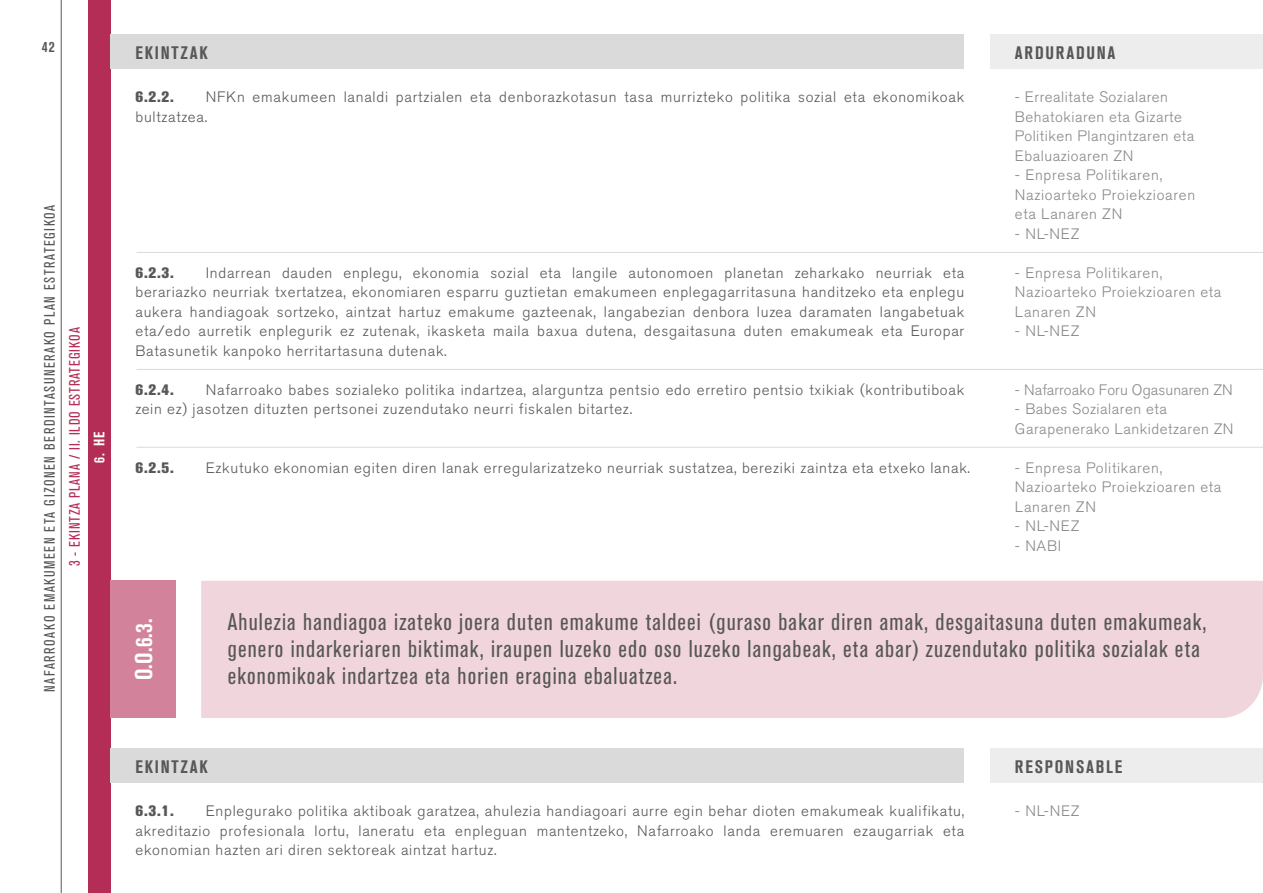
<style>
.page{position:relative;width:1263px;height:893px;background:#fff}
.page>*{position:absolute;margin:0;border:0;box-sizing:border-box;transform-origin:0 0}
.t1{font:condensed 24px/27px "Akzidenz Grotesk BQ";letter-spacing:.05em;color:#585756}
.t2{font:700 condensed 24px "Akzidenz Grotesk BQ";color:#fff}
.t3{font:700 condensed 18px "Akzidenz Grotesk BQ";letter-spacing:.1em;color:#585756}
.t4{font:300 15px/19.5px "Akzidenz Grotesk BQ";letter-spacing:.05em;color:#585756}
.t5{font:300 15px/19.5px "Akzidenz Grotesk BQ";letter-spacing:.045em;color:#878787}
.t6{font:condensed 15px "Akzidenz Grotesk BQ";letter-spacing:.1em;color:#585756}
.t7{font:condensed 15px "Akzidenz Grotesk BQ";letter-spacing:.06em;color:#b42d56}
.t8{font:800 15px "Akzidenz Grotesk BQ";color:#585756}
.t9{font:300 15px "Akzidenz Grotesk BQ";letter-spacing:.005em;color:#878787}
.t10{font:700 condensed 15px "Akzidenz Grotesk BQ";color:#fff}
.t11{font:700 condensed 15px "Akzidenz Grotesk BQ";color:#585756}
</style>
<div class="page">
<div style="left:88px;top:0;width:23px;height:893px;background:#b42d56"></div>
<div style="left:111px;top:34px;width:853px;height:34px;background:#dadada"></div>
<div style="left:990px;top:34px;width:273px;height:34px;background:#ededed"></div>
<div style="left:111px;top:748px;width:853px;height:34px;background:#dadada"></div>
<div style="left:990px;top:748px;width:273px;height:34px;background:#ededed"></div>
<div style="left:111px;top:581px;width:65px;height:137px;background:#d2829a"></div>
<div style="left:201px;top:581px;width:1062px;height:137px;background:#f0d5dd"></div>
<hr style="left:136px;top:252px;width:1127px;height:1px;background:#dadada">
<hr style="left:136px;top:369px;width:1127px;height:1px;background:#dadada">
<hr style="left:136px;top:447px;width:1127px;height:1px;background:#dadada">
<hr style="left:61px;top:0;width:1px;height:893px;background:#585756">
<p class="t11" style="left:42px;top:38px;width:14px">42</p>
<p class="t6" style="left:41px;top:692px;width:489px;rotate:-90deg">NAFARROAKO EMAKUMEEN ETA GIZONEN BERDINTASUNERAKO PLAN ESTRATEGIKOA</p>
<p class="t7" style="left:66px;top:566px;width:240px;rotate:-90deg">3 - EKINTZA PLANA / II. ILDO ESTRATEGIKOA</p>
<p class="t10" style="left:91px;top:463px;width:33px;rotate:-90deg">6. HE</p>
<p class="t3" style="left:135px;top:42px;width:74px">EKINTZAK</p>
<p class="t3" style="left:1015px;top:42px;width:102px">ARDURADUNA</p>
<p class="t8" style="left:135px;top:88px;width:40px">6.2.2.</p>
<p class="t5" style="left:1015px;top:88px;width:181px">- Errealitate Sozialaren<br>Behatokiaren eta Gizarte<br>Politiken Plangintzaren eta<br>Ebaluazioaren ZN</p>
<p class="t5" style="left:1015px;top:166px;width:182px">- Enpresa Politikaren,<br>Nazioarteko Proiekzioaren eta Lanaren ZN</p>
<p class="t5" style="left:1015px;top:224px;width:66px">- NL-NEZ</p>
<p class="t5" style="left:1015px;top:263px;width:208px">- Enpresa Politikaren,<br>Nazioarteko Proiekzioaren eta<br>Lanaren ZN</p>
<p class="t5" style="left:1015px;top:322px;width:66px">- NL-NEZ</p>
<p class="t4" style="left:135px;top:88px;width:830px;text-indent:70px">NFKn emakumeen lanaldi partzialen eta denborazkotasun tasa murrizteko politika sozial eta ekonomikoak bultzatzea.</p>
<p class="t8" style="left:135px;top:264px;width:40px">6.2.3.</p>
<p class="t4" style="left:135px;top:263px;width:830px;text-align:justify;text-indent:70px">Indarrean dauden enplegu, ekonomia sozial eta langile autonomoen planetan zeharkako neurriak eta berariazko neurriak txertatzea, ekonomiaren esparru guztietan emakumeen enplegagarritasuna handitzeko eta enplegu aukera handiagoak sortzeko, aintzat hartuz emakume gazteenak, langabezian denbora luzea daramaten langabetuak eta/edo aurretik enplegurik ez zutenak, ikasketa maila baxua dutena, desgaitasuna duten emakumeak eta Europar Batasunetik kanpoko herritartasuna dutenak.</p>
<p class="t8" style="left:135px;top:381px;width:40px">6.2.4.</p>
<p class="t4" style="left:135px;top:380px;width:830px;text-indent:70px">Nafarroako babes sozialeko politika indartzea, alarguntza pentsio edo erretiro pentsio txikiak (kontributiboak zein ez) jasotzen dituzten pertsonei zuzendutako neurri fiskalen bitartez.</p>
<p class="t9" style="left:1015px;top:381px;width:219px">- Nafarroako Foru Ogasunaren ZN</p>
<p class="t5" style="left:1015px;top:400px;width:220px">- Babes Sozialaren eta<br>Garapenerako Lankidetzaren ZN</p>
<p class="t5" style="left:1015px;top:458px;width:208px">- Enpresa Politikaren,<br>Nazioarteko Proiekzioaren eta<br>Lanaren ZN</p>
<p class="t5" style="left:1015px;top:517px;width:66px">- NL-NEZ</p>
<p class="t5" style="left:1015px;top:536px;width:48px">- NABI</p>
<p class="t8" style="left:135px;top:459px;width:40px">6.2.5.</p>
<p class="t4" style="left:206px;top:458px;width:766px">Ezkutuko ekonomian egiten diren lanak erregularizatzeko neurriak sustatzea, bereziki zaintza eta etxeko lanak.</p>
<h1 class="t2" style="left:130px;top:680px;width:63px;rotate:-90deg">O.O.6.3.</h1>
<h1 class="t1" style="left:228px;top:608px;width:980px">Ahulezia handiagoa izateko joera duten emakume taldeei (guraso bakar diren amak, desgaitasuna duten emakumeak, genero indarkeriaren biktimak, iraupen luzeko edo oso luzeko langabeak, eta abar) zuzendutako politika sozialak eta</h1>
<h1 class="t1" style="left:228px;top:662px;width:451px">ekonomikoak indartzea eta horien eragina ebaluatzea.</h1>
<p class="t3" style="left:135px;top:756px;width:74px">EKINTZAK</p>
<p class="t3" style="left:1015px;top:756px;width:109px">RESPONSABLE</p>
<p class="t8" style="left:135px;top:802px;width:40px">6.3.1.</p>
<p class="t4" style="left:135px;top:802px;width:830px;text-align:justify;text-indent:70px">Enplegurako politika aktiboak garatzea, ahulezia handiagoari aurre egin behar dioten emakumeak kualifikatu, akreditazio profesionala lortu, laneratu eta enpleguan mantentzeko, Nafarroako landa eremuaren ezaugarriak eta ekonomian hazten ari diren sektoreak aintzat hartuz.</p>
<p class="t5" style="left:1015px;top:802px;width:66px">- NL-NEZ</p>
</div>
